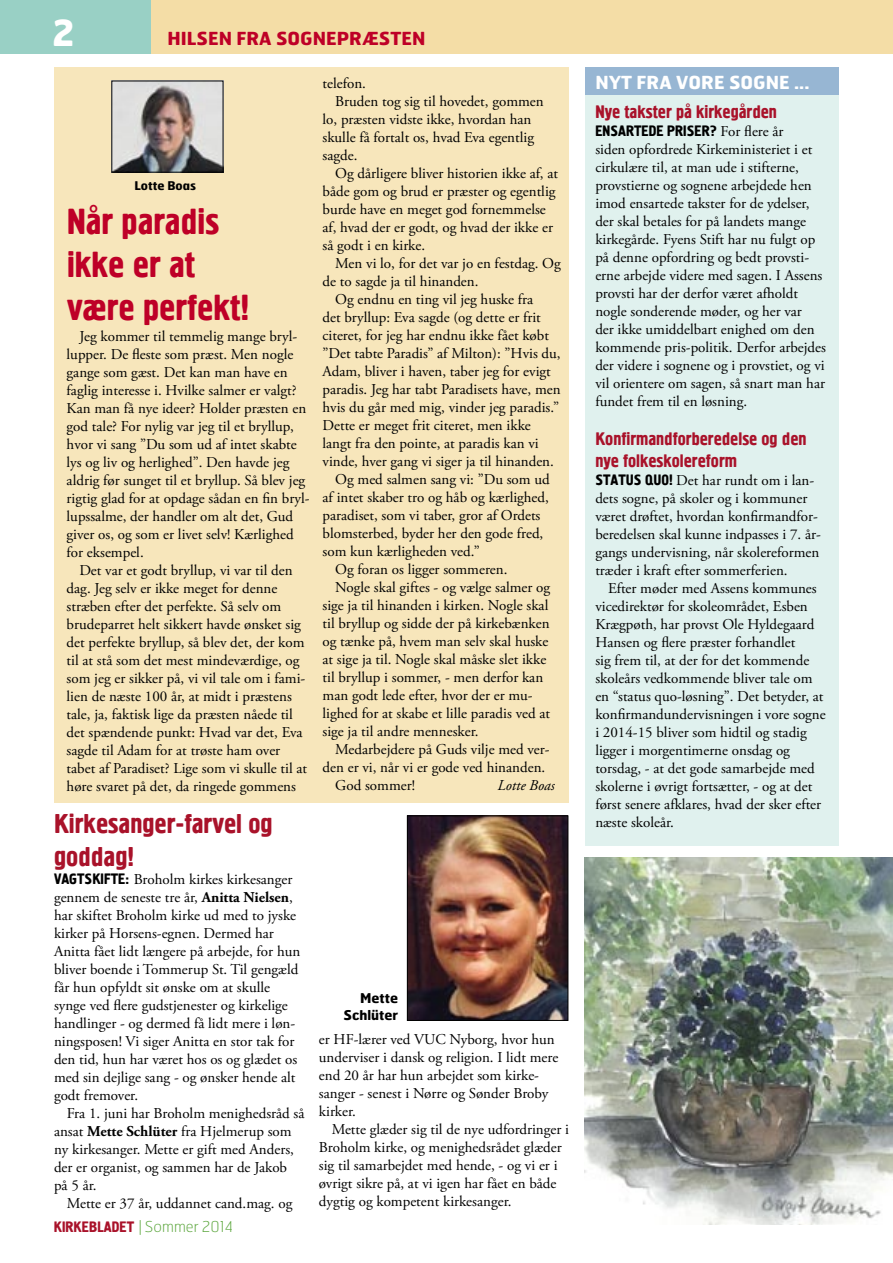
<style>
.page{position:relative;width:893px;height:1263px;background:#fff}
.page>*{position:absolute;margin:0;border:0;box-sizing:border-box;transform-origin:0 0}
.t1{font:36px/43.2px "Hermes A";color:#be0027}
.t2{font:700 36px "Hermes FB";color:#fff}
.t3{font:27px/32.4px "Hermes A";color:#a9122a}
.t4{font:18px/21.6px "Hermes A";color:#a9122a}
.t5{font:700 18px "Hermes FB";color:#be0027}
.t6{font:700 18px "Hermes FB";color:#fff}
.t7{font:15px/18px "Adobe Garamond Pro";color:#000}
.t8{font:15px "Hermes A";color:#a9122a}
.t9{font:italic 15px "Adobe Garamond Pro";color:#000}
.t10{font:700 13.5px "Hermes FB";color:#000}
.t11{font:700 12px "Hermes FB";color:#000}
.s1{font-family:"Hermes A"}
.s2{font-weight:700}
.s3{font-family:"Hermes FB";font-weight:100;color:#5fa841}
</style>
<div class="page">
<div style="left:586px;top:67px;width:253px;height:29px;background:#97b6d3"></div>
<div style="left:586px;top:95px;width:253px;height:750px;background:#e0f1ee"></div>
<div style="left:0;top:0;width:151px;height:54px;background:#99d0c5"></div>
<div style="left:151px;top:0;width:742px;height:54px;background:#f4dda6"></div>
<div style="left:54px;top:68px;width:515px;height:735px;background:#f7e6bb"></div>
<img style="left:114px;top:83px;width:107px;height:87px">
<div style="left:112px;top:81px;width:111px;height:91px;border:1px solid #000"></div>
<img style="left:585px;top:858px;width:308px;height:367px">
<img style="left:409px;top:818px;width:157px;height:200px">
<div style="left:407px;top:816px;width:161px;height:204px;border:1px solid #000"></div>
<p class="t2" style="left:52px;top:9px;width:24px">2</p>
<p class="t5" style="left:168px;top:27px;width:259px">HILSEN FRA SOGNEPRÆSTEN</p>
<p class="t11" style="left:134px;top:178px;width:63px">Lotte Boas</p>
<p class="t1" style="left:67px;top:200px;width:184px">Når paradis ikke er at være perfekt!</p>
<p class="t7" style="left:67px;top:328px;width:245px;text-indent:13px">Jeg kommer til temmelig mange bryl&shy;lupper. De fleste som præst. Men nogle gange som gæst. Det kan man have en faglig interesse i. Hvilke salmer er valgt?<br>Kan man få nye ideer? Holder præsten en god tale? For nylig var jeg til et bryllup, hvor vi sang ”Du som ud af intet skabte lys og liv og herlighed”. Den havde jeg aldrig før sunget til et bryllup. Så blev jeg rigtig glad for at opdage sådan en fin bryl&shy;lupssalme, der handler om alt det, Gud giver os, og som er livet selv! Kærlighed for eksempel.</p>
<p class="t7" style="left:67px;top:562px;width:242px;text-indent:13px">Det var et godt bryllup, vi var til den dag. Jeg selv er ikke meget for denne stræben efter det perfekte. Så selv om brudeparret helt sikkert havde ønsket sig det perfekte bryllup, så blev det, der kom til at stå som det mest mindeværdige, og som jeg er sikker på, vi vil tale om i fami&shy;lien de næste 100 år, at midt i præstens tale, ja, faktisk lige da præsten nåede til det spændende punkt: Hvad var det, Eva sagde til Adam for at trøste ham over tabet af Paradiset? Lige som vi skulle til at høre svaret på det, da ringede gommens</p>
<p class="t3" style="left:54px;top:808px;width:220px">Kirkesanger-farvel og goddag!</p>
<p class="t7" style="left:54px;top:870px;width:248px"><span class="s1">VAGTSKIFTE:</span> Broholm kirkes kirkesanger gennem de seneste tre år, <span class="s2">Anitta Nielsen</span>, har skiftet Broholm kirke ud med to jyske kirker på Horsens-egnen. Dermed har Anitta fået lidt længere på arbejde, for hun bliver boende i Tommerup St. Til gengæld får hun opfyldt sit ønske om at skulle synge ved flere gudstjenester og kirkelige handlinger - og dermed få lidt mere i løn&shy;ningsposen! Vi siger Anitta en stor tak for den tid, hun har været hos os og glædet os med sin dejlige sang - og ønsker hende alt godt fremover.</p>
<p class="t7" style="left:54px;top:1104px;width:252px;text-indent:13px">Fra 1. juni har Broholm menighedsråd så ansat <span class="s2">Mette Schlüter</span> fra Hjelmerup som ny kirkesanger. Mette er gift med Anders, der er organist, og sammen har de Jakob på 5 år.</p>
<p class="t7" style="left:67px;top:1194px;width:227px">Mette er 37 år, uddannet cand.mag. og</p>
<p class="t8" style="left:54px;top:1217px;width:181px">KIRKEBLADET <span class="s3">| Sommer 2014</span></p>
<p class="t7" style="left:323px;top:75px;width:45px">telefon.</p>
<p class="t7" style="left:323px;top:93px;width:223px;text-indent:13px">Bruden tog sig til hovedet, gommen lo, præsten vidste ikke, hvordan han skulle få fortalt os, hvad Eva egentlig sagde.</p>
<p class="t7" style="left:323px;top:165px;width:237px;text-indent:13px">Og dårligere bliver historien ikke af, at både gom og brud er præster og egentlig burde have en meget god fornemmelse af, hvad der er godt, og hvad der ikke er så godt i en kirke.</p>
<p class="t7" style="left:323px;top:255px;width:240px;text-indent:13px">Men vi lo, for det var jo en festdag. Og de to sagde ja til hinanden.</p>
<p class="t7" style="left:323px;top:291px;width:240px;text-indent:13px">Og endnu en ting vil jeg huske fra<br>det bryllup: Eva sagde (og dette er frit citeret, for jeg har endnu ikke fået købt ”Det tabte Paradis” af Milton): ”Hvis du, Adam, bliver i haven, taber jeg for evigt paradis. Jeg har tabt Paradisets have, men hvis du går med mig, vinder jeg paradis.” Dette er meget frit citeret, men ikke langt fra den pointe, at paradis kan vi vinde, hver gang vi siger ja til hinanden.</p>
<p class="t7" style="left:323px;top:471px;width:229px;text-indent:13px">Og med salmen sang vi: ”Du som ud af intet skaber tro og håb og kærlighed, paradiset, som vi taber, gror af Ordets blomsterbed, byder her den gode fred, som kun kærligheden ved.”</p>
<p class="t7" style="left:335px;top:561px;width:174px">Og foran os ligger sommeren.</p>
<p class="t7" style="left:323px;top:579px;width:229px;text-indent:13px">Nogle skal giftes - og vælge salmer og sige ja til hinanden i kirken. Nogle skal til bryllup og sidde der på kirkebænken og tænke på, hvem man selv skal huske at sige ja til. Nogle skal måske slet ikke til bryllup i sommer, - men derfor kan man godt lede efter, hvor der er mu&shy;lighed for at skabe et lille paradis ved at sige ja til andre mennesker.</p>
<p class="t7" style="left:323px;top:741px;width:229px;text-align:right">Medarbejdere på Guds vilje med ver&shy;den er vi, når vi er gode ved hinanden.</p>
<p class="t7" style="left:335px;top:777px;width:81px">God sommer!</p>
<p class="t9" style="left:498px;top:777px;width:59px">Lotte Boas</p>
<p class="t10" style="left:360px;top:990px;width:39px">Mette</p>
<p class="t10" style="left:343px;top:1006px;width:56px">Schlüter</p>
<p class="t7" style="left:319px;top:1031px;width:241px">er HF-lærer ved VUC Nyborg, hvor hun underviser i dansk og religion. I lidt mere end 20 år har hun arbejdet som kirke&shy;sanger - senest i Nørre og Sønder Broby kirker.</p>
<p class="t7" style="left:319px;top:1121px;width:252px;text-indent:13px">Mette glæder sig til de nye udfordringer i Broholm kirke, og menighedsrådet glæder sig til samarbejdet med hende, - og vi er i øvrigt sikre på, at vi igen har fået en både dygtig og kompetent kirkesanger.</p>
<p class="t6" style="left:595px;top:70px;width:216px">NYT FRA VORE SOGNE ...</p>
<p class="t4" style="left:595px;top:101px;width:183px">Nye takster på kirkegården</p>
<p class="t7" style="left:595px;top:123px;width:232px"><span class="s1">ENSARTEDE PRISER?</span> For flere år<br>siden opfordrede Kirkeministeriet i et cirkulære til, at man ude i stifterne, provstierne og sognene arbejdede hen imod ensartede takster for de ydelser, der skal betales for på landets mange kirkegårde. Fyens Stift har nu fulgt op på denne opfordring og bedt provsti&shy;erne arbejde videre med sagen. I Assens provsti har der derfor været afholdt nogle sonderende møder, og her var<br>der ikke umiddelbart enighed om den kommende pris-politik. Derfor arbejdes der videre i sognene og i provstiet, og vi vil orientere om sagen, så snart man har fundet frem til en løsning.</p>
<p class="t4" style="left:595px;top:429px;width:213px">Konfirmandforberedelse og den nye folkeskolereform</p>
<p class="t7" style="left:595px;top:472px;width:227px"><span class="s1">STATUS QUO!</span> Det har rundt om i lan&shy;dets sogne, på skoler og i kommuner været drøftet, hvordan konfirmandfor&shy;beredelsen skal kunne indpasses i 7. år&shy;gangs undervisning, når skolereformen træder i kraft efter sommerferien.</p>
<p class="t7" style="left:595px;top:580px;width:232px;text-indent:13px">Efter møder med Assens kommunes vicedirektør for skoleområdet, Esben Krægpøth, har provst Ole Hyldegaard Hansen og flere præster forhandlet<br>sig frem til, at der for det kommende skoleårs vedkommende bliver tale om en “status quo-løsning”. Det betyder, at konfirmandundervisningen i vore sogne i 2014-15 bliver som hidtil og stadig ligger i morgentimerne onsdag og torsdag, - at det gode samarbejde med skolerne i øvrigt fortsætter, - og at det først senere afklares, hvad der sker efter næste skoleår.</p>
</div>
